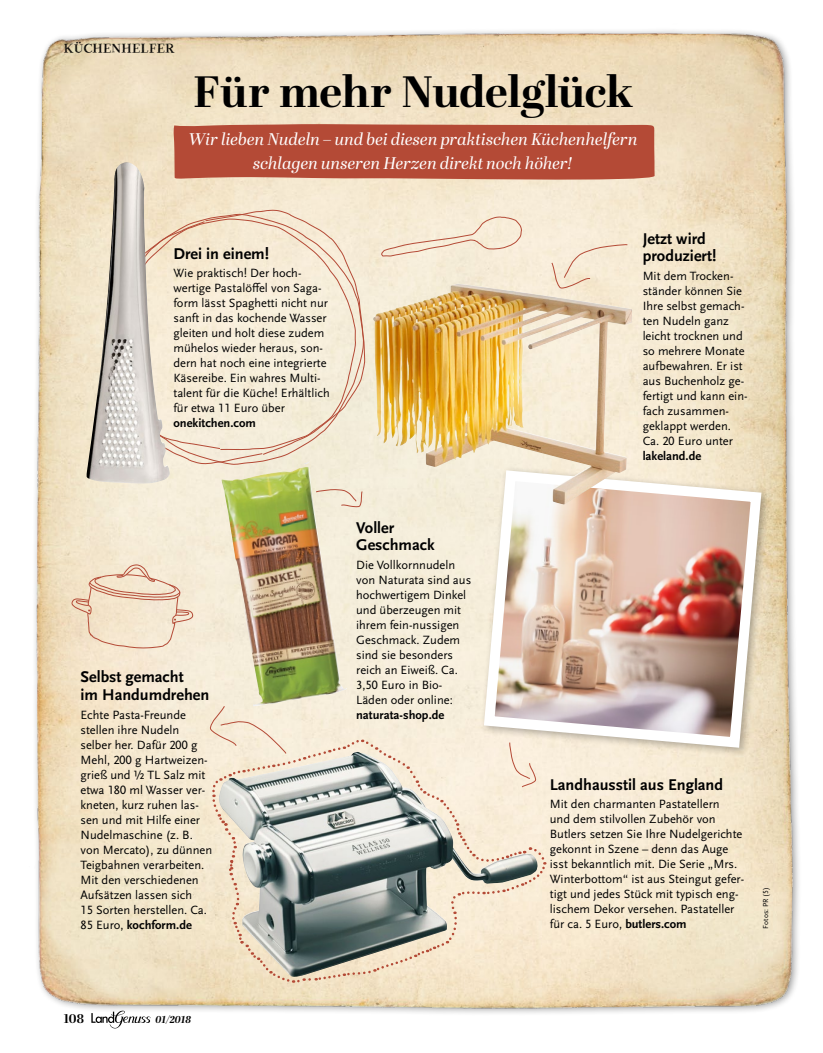
<style>
.page{position:relative;width:823px;height:1053px;background:#fff}
.page>*{position:absolute;margin:0;border:0;box-sizing:border-box;transform-origin:0 0}
.t1{font:700 43.75px "Abril Display";letter-spacing:-.015em;color:#000;scale:1.04 1}
.t2{font:italic 16.88px/23.8px "Abril Display";color:#fff;text-align:center}
.t3{font:700 16.25px/17.5px "Scala Sans OT";color:#000}
.t4{font:12.5px/15px "Scala Sans OT";color:#000}
.t5{font:700 12.5px "Scala Sans OT";color:#000}
.t6{font:700 12.5px "Abril Display";color:#000}
.t7{font:italic 700 10px "Abril Display";color:#000}
.t8{font:9.12px "Landgenuss";letter-spacing:.01em;color:#000}
.t9{font:7.5px "Scala Sans OT";letter-spacing:.01em;color:#000}
.s1{font-weight:700}
</style>
<div class="page">
<img style="left:34px;top:30px;width:765px;height:989px">
<svg style="left:173px;top:124px;width:482px;height:59px;background:#b95844"></svg>
<div style="left:479px;top:466px;width:292px;height:291px;background:#000;opacity:.3"></div>
<img style="left:478px;top:465px;width:288px;height:288px">
<svg style="left:170px;top:213px;width:195px;height:252px;background:#f3e7d2"></svg>
<svg style="left:347px;top:489px;width:16px;height:18px"></svg>
<svg style="left:550px;top:244px;width:77px;height:45px;background:#f3e4ce"></svg>
<img style="left:373px;top:283px;width:85px;height:160px">
<img style="left:221px;top:461px;width:126px;height:244px">
<svg style="left:209px;top:705px;width:337px;height:279px;background:#ccc7ba"></svg>
<img style="left:86px;top:162px;width:84px;height:321px">
<svg style="left:381px;top:216px;width:141px;height:41px;background:#f3e3ce"></svg>
<svg style="left:71px;top:564px;width:122px;height:84px;background:#efdac3"></svg>
<svg style="left:91px;top:1010px;width:59px;height:19px"></svg>
<p class="t8" style="left:64px;top:42px;width:113px">KÜCHENHELFER</p>
<h1 class="t1" style="left:193px;top:61px;width:424px">Für mehr Nudelglück</h1>
<h2 class="t2" style="left:189px;top:128px;width:450px">Wir lieben Nudeln – und bei diesen praktischen Küchenhelfern schlagen unseren Herzen direkt noch höher!</h2>
<h3 class="t3" style="left:173px;top:245px;width:97px">Drei in einem!</h3>
<p class="t4" style="left:173px;top:266px;width:158px">Wie praktisch! Der hoch&shy;wertige Pastalöffel von Saga&shy;form lässt Spaghetti nicht nur sanft in das kochende Wasser gleiten und holt diese zudem mühelos wieder heraus, son&shy;dern hat noch eine integrierte<br>Käsereibe. Ein wahres Multi&shy;talent für die Küche! Erhältlich für etwa 11 Euro über</p>
<p class="t5" style="left:173px;top:416px;width:84px">onekitchen.com</p>
<h3 class="t3" style="left:642px;top:230px;width:75px">Jetzt wird produziert!</h3>
<p class="t4" style="left:642px;top:268px;width:106px">Mit dem Trocken&shy;ständer können Sie<br>Ihre selbst gemach&shy;ten Nudeln ganz leicht trocknen und so mehrere Monate aufbewahren. Er ist aus Buchenholz ge&shy;fertigt und kann ein&shy;fach zusammen&shy;geklappt werden.<br>Ca. 20 Euro unter</p>
<p class="t5" style="left:642px;top:449px;width:60px">lakeland.de</p>
<h3 class="t3" style="left:80px;top:668px;width:130px">Selbst gemacht<br>im Handumdrehen</h3>
<p class="t4" style="left:80px;top:707px;width:133px">Echte Pasta-Freunde stellen ihre Nudeln selber her. Dafür 200 g<br>Mehl, 200 g Hartweizen&shy;grieß und ½ TL Salz mit etwa 180 ml Wasser ver&shy;kneten, kurz ruhen las&shy;sen und mit Hilfe einer<br>Nudelmaschine (z. B. von Mercato), zu dünnen<br>Teigbahnen verarbeiten.<br>Mit den verschiedenen<br>Aufsätzen lassen sich<br>15 Sorten herstellen. Ca.<br>85 Euro, <span class="s1">kochform.de</span></p>
<h3 class="t3" style="left:356px;top:519px;width:80px">Voller<br>Geschmack</h3>
<p class="t4" style="left:356px;top:557px;width:116px">Die Vollkornnudeln von Naturata sind aus hochwertigem Dinkel und überzeugen mit ihrem fein-nussigen<br>Geschmack. Zudem sind sie besonders reich an Eiweiß. Ca.<br>3,50 Euro in Bio-<br>Läden oder online:</p>
<p class="t5" style="left:356px;top:707px;width:90px">naturata-shop.de</p>
<h3 class="t3" style="left:549px;top:775px;width:175px">Landhausstil aus England</h3>
<p class="t4" style="left:549px;top:796px;width:196px">Mit den charmanten Pastatellern<br>und dem stilvollen Zubehör von Butlers setzen Sie Ihre Nudelgerichte gekonnt in Szene – denn das Auge isst bekanntlich mit. Die Serie „Mrs.<br>Winterbottom“ ist aus Steingut gefer&shy;tigt und jedes Stück mit typisch eng&shy;lischem Dekor versehen. Pastateller für ca. 5 Euro, <span class="s1">butlers.com</span></p>
<p class="t9" style="left:761px;top:928px;width:43px;rotate:-90deg">Fotos: PR (5)</p>
<p class="t6" style="left:64px;top:1009px;width:21px">108</p>
<p class="t7" style="left:155px;top:1011px;width:37px">01/2018</p>
</div>
